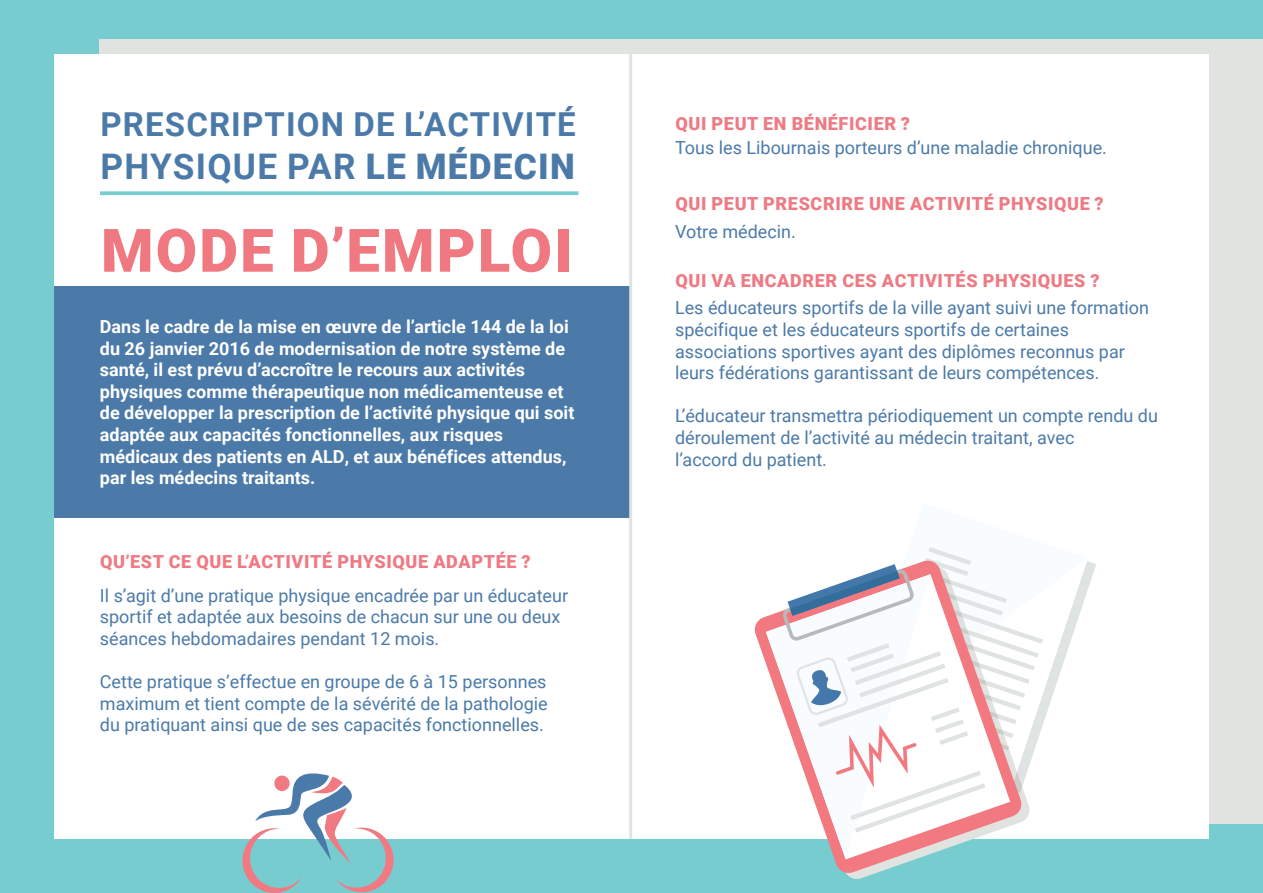
<style>
.page{position:relative;width:1263px;height:893px;background:#77ccd0}
.page>*{position:absolute;margin:0;border:0;box-sizing:border-box;transform-origin:0 0}
.t1{font:900 60px "Roboto";letter-spacing:.035em;color:#f07881}
.t2{font:700 35.25px "Roboto";letter-spacing:.035em;color:#4b7aa9}
.t3{font:700 33px "Roboto";letter-spacing:.035em;color:#4b7aa9}
.t4{font:18px/21.6px "Roboto";color:#4b7aa9}
.t5{font:700 18px/21.6px "Roboto";color:#fff}
.t6{font:900 18px "Roboto";letter-spacing:.035em;color:#ee7a83}
.s1{font-weight:900}
</style>
<div class="page">
<div style="left:100px;top:39px;width:1163px;height:785px;background:#e0e3e0"></div>
<div style="left:54px;top:54px;width:1155px;height:785px;background:#fff"></div>
<div style="left:54px;top:286px;width:577px;height:232px;background:#4b7aa9"></div>
<svg style="left:242px;top:773px;width:152px;height:120px"></svg>
<svg style="left:1043px;top:561px;width:45px;height:162px"></svg>
<svg style="left:754px;top:616px;width:162px;height:259px"></svg>
<svg style="left:930px;top:833px;width:59px;height:21px"></svg>
<svg style="left:766px;top:611px;width:164px;height:248px"></svg>
<svg style="left:782px;top:547px;width:261px;height:286px"></svg>
<svg style="left:100px;top:191px;width:478px;height:4px;background:#83d0d4"></svg>
<hr style="left:629px;top:52px;width:3px;height:787px;background:#e0e3e0">
<h3 class="t3" style="left:101px;top:101px;width:477px">PRESCRIPTION DE L’ACTIVITÉ</h3>
<h2 class="t2" style="left:101px;top:141px;width:476px">PHYSIQUE PAR <span class="s1">LE MÉDECIN</span></h2>
<h1 class="t1" style="left:101px;top:208px;width:473px">MODE D’EMPLOI</h1>
<p class="t5" style="left:100px;top:315px;width:476px">Dans le cadre de la mise en œuvre de l’article 144 de la loi du 26 janvier 2016 de modernisation de notre système de santé, il est prévu d’accroître le recours aux activités physiques comme thérapeutique non médicamenteuse et de développer la prescription de l’activité physique qui soit adaptée aux capacités fonctionnelles, aux risques médicaux des patients en ALD, et aux bénéfices attendus, par les médecins traitants.</p>
<p class="t6" style="left:100px;top:549px;width:432px">QU’EST CE QUE L’ACTIVITÉ PHYSIQUE ADAPTÉE ?</p>
<p class="t4" style="left:100px;top:584px;width:470px">Il s’agit d’une pratique physique encadrée par un éducateur sportif et adaptée aux besoins de chacun sur une ou deux séances hebdomadaires pendant 12 mois.</p>
<p class="t4" style="left:100px;top:670px;width:449px;text-align:justify">Cette pratique s’effectue en groupe de 6 à 15 personnes maximum et tient compte de la sévérité de la pathologie du pratiquant ainsi que de ses capacités fonctionnelles.</p>
<p class="t6" style="left:675px;top:111px;width:236px">QUI PEUT EN BÉNÉFICIER ?</p>
<p class="t4" style="left:675px;top:136px;width:433px">Tous les Libournais porteurs d’une maladie chronique.</p>
<p class="t6" style="left:675px;top:191px;width:430px">QUI PEUT PRESCRIRE UNE ACTIVITÉ PHYSIQUE ?</p>
<p class="t4" style="left:675px;top:220px;width:122px">Votre médecin.</p>
<p class="t6" style="left:675px;top:268px;width:426px">QUI VA ENCADRER CES ACTIVITÉS PHYSIQUES ?</p>
<p class="t4" style="left:675px;top:297px;width:475px">Les éducateurs sportifs de la ville ayant suivi une formation spécifique et les éducateurs sportifs de certaines associations sportives ayant des diplômes reconnus par leurs fédérations garantissant de leurs compétences.</p>
<p class="t4" style="left:675px;top:405px;width:484px">L’éducateur transmettra périodiquement un compte rendu du déroulement de l’activité au médecin traitant, avec<br>l’accord du patient.</p>
</div>
